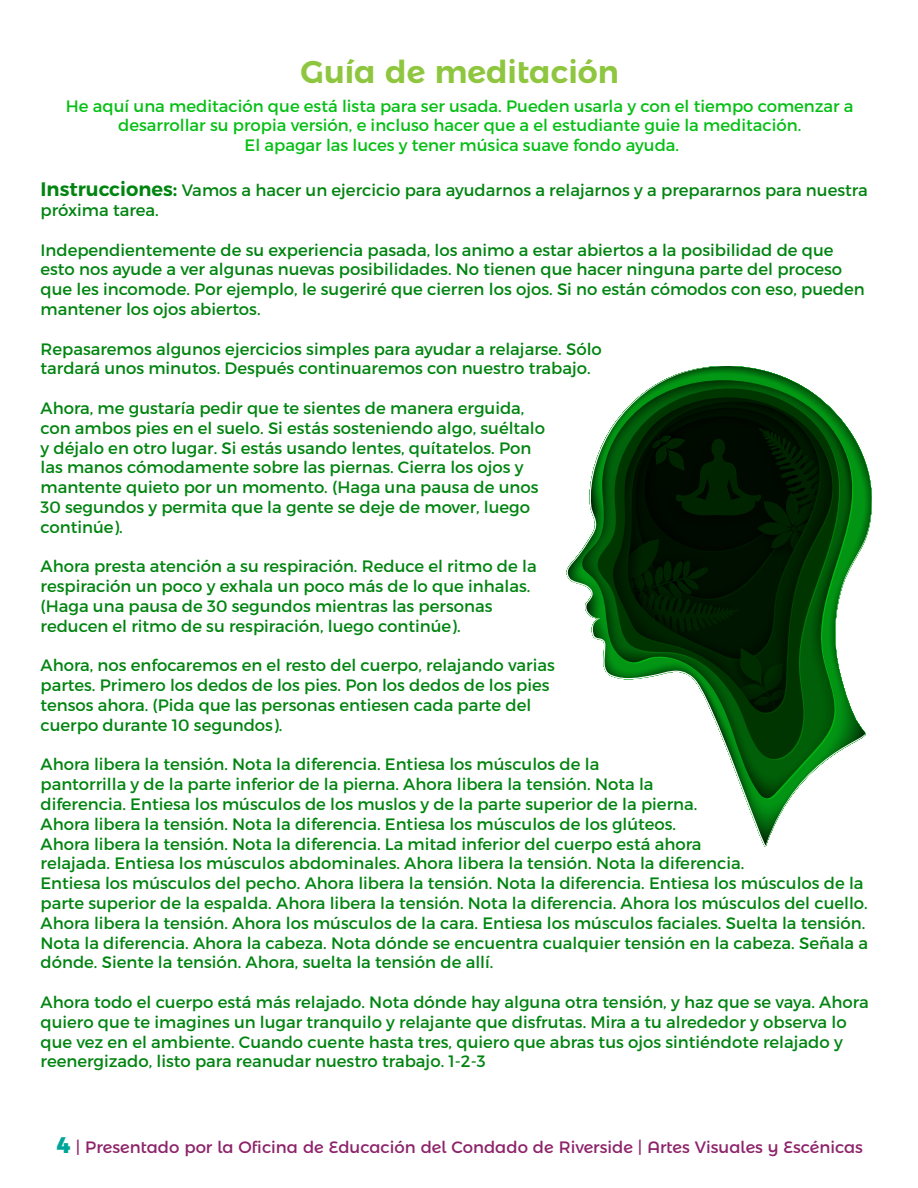
<style>
.page{position:relative;width:918px;height:1188px;background:#fff}
.page>*{position:absolute;margin:0;border:0;box-sizing:border-box;transform-origin:0 0}
.t1{font:600 31.5px "Montserrat Alternates";color:#8ec63f}
.t2{font:16.5px/19.8px "Montserrat";color:#018410}
.t3{font:16.5px/19.8px "Montserrat";color:#05bf14;text-align:center}
.t4{font:16.5px "Montserrat Alternates";color:#8d236a}
.s1{font-weight:600;font-size:19.5px}
.s2{font-weight:800;font-size:22.5px;color:#00a599}
</style>
<div class="page">
<svg style="left:566px;top:366px;width:306px;height:481px"></svg>
<h2 class="t1" style="left:301px;top:46px;width:320px">Guía de meditación</h2>
<p class="t3" style="left:66px;top:96px;width:789px">He aquí una meditación que está lista para ser usada. Pueden usarla y con el tiempo comenzar a desarrollar su propia versión, e incluso hacer que a el estudiante guie la meditación.</p>
<p class="t3" style="left:245px;top:135px;width:435px">El apagar las luces y tener música suave fondo ayuda.</p>
<p class="t2" style="left:40px;top:180px;width:829px"><span class="s1">Instrucciones:</span> Vamos a hacer un ejercicio para ayudarnos a relajarnos y a prepararnos para nuestra próxima tarea.</p>
<p class="t2" style="left:40px;top:240px;width:826px">Independientemente de su experiencia pasada, los animo a estar abiertos a la posibilidad de que esto nos ayude a ver algunas nuevas posibilidades. No tienen que hacer ninguna parte del proceso que les incomode. Por ejemplo, le sugeriré que cierren los ojos. Si no están cómodos con eso, pueden mantener los ojos abiertos.</p>
<p class="t2" style="left:40px;top:339px;width:563px">Repasaremos algunos ejercicios simples para ayudar a relajarse. Sólo tardará unos minutos. Después continuaremos con nuestro trabajo.</p>
<p class="t2" style="left:40px;top:398px;width:506px">Ahora, me gustaría pedir que te sientes de manera erguida, con ambos pies en el suelo. Si estás sosteniendo algo, suéltalo y déjalo en otro lugar. Si estás usando lentes, quítatelos. Pon las manos cómodamente sobre las piernas. Cierra los ojos y mantente quieto por un momento. (Haga una pausa de unos 30 segundos y permita que la gente se deje de mover, luego continúe).</p>
<p class="t2" style="left:40px;top:557px;width:498px">Ahora presta atención a su respiración. Reduce el ritmo de la respiración un poco y exhala un poco más de lo que inhalas. (Haga una pausa de 30 segundos mientras las personas reducen el ritmo de su respiración, luego continúe).</p>
<p class="t2" style="left:40px;top:656px;width:516px">Ahora, nos enfocaremos en el resto del cuerpo, relajando varias partes. Primero los dedos de los pies. Pon los dedos de los pies tensos ahora. (Pida que las personas entiesen cada parte del cuerpo durante 10 segundos).</p>
<p class="t2" style="left:40px;top:755px;width:829px">Ahora libera la tensión. Nota la diferencia. Entiesa los músculos de la<br>pantorrilla y de la parte inferior de la pierna. Ahora libera la tensión. Nota la<br>diferencia. Entiesa los músculos de los muslos y de la parte superior de la pierna.<br>Ahora libera la tensión. Nota la diferencia. Entiesa los músculos de los glúteos.<br>Ahora libera la tensión. Nota la diferencia. La mitad inferior del cuerpo está ahora<br>relajada. Entiesa los músculos abdominales. Ahora libera la tensión. Nota la diferencia.<br>Entiesa los músculos del pecho. Ahora libera la tensión. Nota la diferencia. Entiesa los músculos de la parte superior de la espalda. Ahora libera la tensión. Nota la diferencia. Ahora los músculos del cuello.<br>Ahora libera la tensión. Ahora los músculos de la cara. Entiesa los músculos faciales. Suelta la tensión.<br>Nota la diferencia. Ahora la cabeza. Nota dónde se encuentra cualquier tensión en la cabeza. Señala a dónde. Siente la tensión. Ahora, suelta la tensión de allí.</p>
<p class="t2" style="left:40px;top:992px;width:830px">Ahora todo el cuerpo está más relajado. Nota dónde hay alguna otra tensión, y haz que se vaya. Ahora quiero que te imagines un lugar tranquilo y relajante que disfrutas. Mira a tu alrededor y observa lo que vez en el ambiente. Cuando cuente hasta tres, quiero que abras tus ojos sintiéndote relajado y reenergizado, listo para reanudar nuestro trabajo. 1-2-3</p>
<p class="t4" style="left:57px;top:1134px;width:808px"><span class="s2">4</span> | Presentado por la Oficina de Educación del Condado de Riverside | Artes Visuales y Escénicas</p>
</div>
